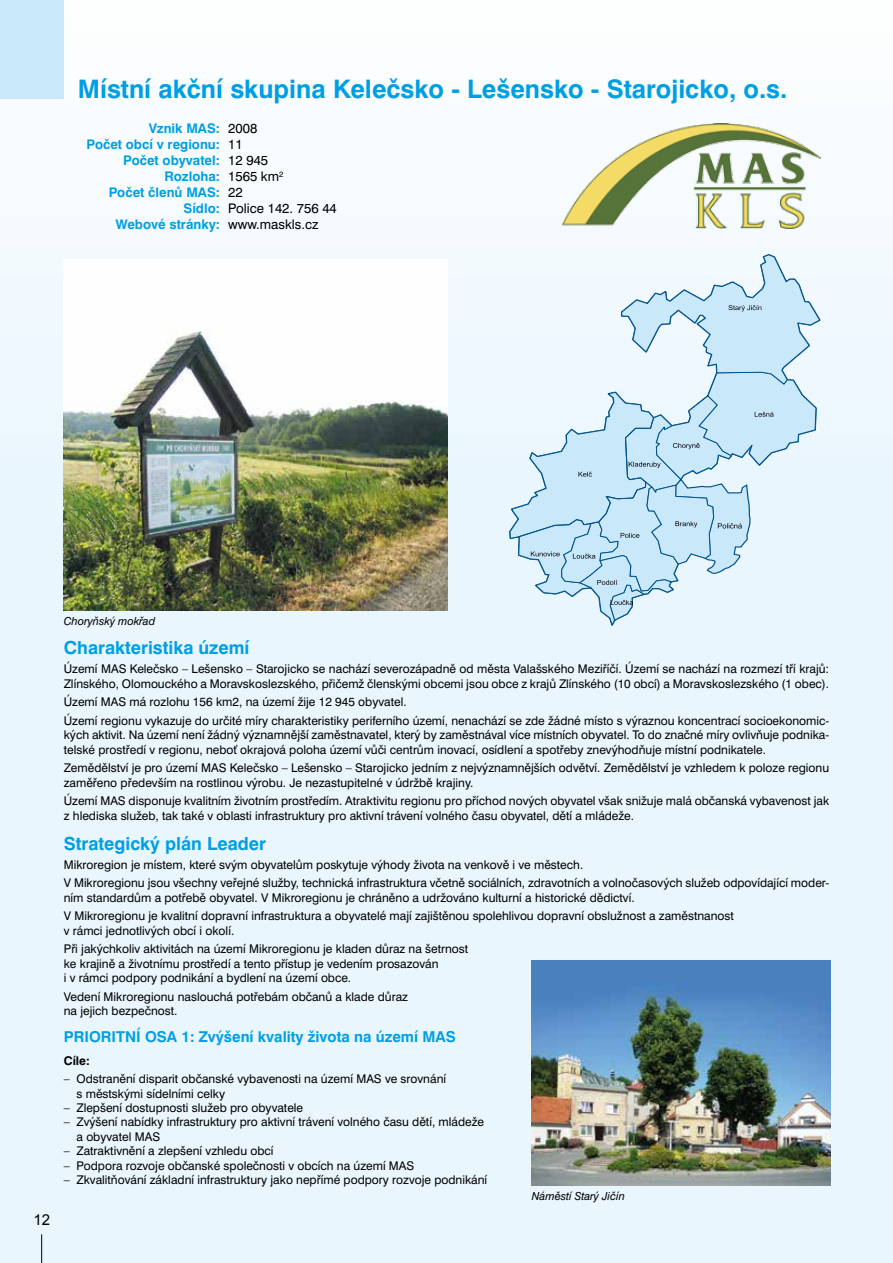
<style>
.page{position:relative;width:893px;height:1263px;background:#e9f6fe}
.page>*{position:absolute;margin:0;border:0;box-sizing:border-box;transform-origin:0 0}
.t1{font:700 25.5px "Swiss 721 AT";color:#009fe3}
.t2{font:700 18px "Swiss 721 AT";color:#009fe3}
.t3{font:700 15px "Swiss 721 AT";color:#009fe3}
.t4{font:15px "Arial";color:#000}
.t5{font:700 13.2px/15.9px "Swiss 721 AT";color:#009fe3}
.t6{font:13.2px "Swiss 721 AT";color:#000}
.t7{font:12px/14.4px "Swiss 721 AT";color:#000}
.t8{font:700 12px "Swiss 721 AT";color:#000}
.t9{font:italic 11.1px "Swiss 721 AT";color:#000}
.s1{font-weight:400;color:#000}
.s2{font-weight:700;color:#009fe3}
</style>
<div class="page">
<div style="left:0;top:0;width:893px;height:502px;background:#f8fcfe"></div>
<img style="left:64px;top:331px;width:383px;height:279px">
<img style="left:563px;top:123px;width:258px;height:105px">
<svg style="left:509px;top:254px;width:311px;height:372px"></svg>
<img style="left:531px;top:960px;width:299px;height:225px">
<div style="left:0;top:0;width:64px;height:99px;background:#c9e9fb"></div>
<svg style="left:41px;top:1234px;width:1px;height:29px"></svg>
<h1 class="t1" style="left:78px;top:73px;width:711px">Místní akční skupina Kelečsko - Lešensko - Starojicko, o.s.</h1>
<p class="t5" style="left:86px;top:120px;width:172px;text-indent:62px">Vznik MAS: <span class="s1">2008<br></span>Počet obcí v regionu: <span class="s1">11</span></p>
<p class="t5" style="left:123px;top:152px;width:147px">Počet obyvatel: <span class="s1">12 945</span></p>
<p class="t5" style="left:164px;top:168px;width:120px">Rozloha: <span class="s1">1565 km</span><sup>2</sup></p>
<p class="t5" style="left:109px;top:184px;width:136px">Počet členů MAS: <span class="s1">22</span></p>
<p class="t6" style="left:184px;top:200px;width:155px"><span class="s2">Sídlo:</span> Police 142. 756 44</p>
<p class="t5" style="left:115px;top:216px;width:205px">Webové stránky: <span class="s1">www.maskls.cz</span></p>
<p class="t4" style="left:33px;top:1210px;width:18px">12</p>
<p class="t9" style="left:64px;top:614px;width:93px">Choryňský mokřad</p>
<h2 class="t2" style="left:64px;top:637px;width:187px">Charakteristika území</h2>
<p class="t7" style="left:64px;top:661px;width:767px">Území MAS Kelečsko – Lešensko – Starojicko se nachází severozápadně od města Valašského Meziříčí. Území se nachází na rozmezí tří krajů:<br>Zlínského, Olomouckého a Moravskoslezského, přičemž členskými obcemi jsou obce z krajů Zlínského (10 obcí) a Moravskoslezského (1 obec).</p>
<p class="t7" style="left:64px;top:692px;width:767px;line-height:18.6px">Území MAS má rozlohu 156 km2, na území žije 12 945 obyvatel.<br>Území regionu vykazuje do určité míry charakteristiky periferního území, nenachází se zde žádné místo s výraznou koncentrací socioekonomic-</p>
<p class="t7" style="left:64px;top:728px;width:767px">kých aktivit. Na území není žádný významnější zaměstnavatel, který by zaměstnával více místních obyvatel. To do značné míry ovlivňuje podnika&shy;telské prostředí v regionu, neboť okrajová poloha území vůči centrům inovací, osídlení a spotřeby znevýhodňuje místní podnikatele.</p>
<p class="t7" style="left:64px;top:761px;width:767px">Zemědělství je pro území MAS Kelečsko – Lešensko – Starojicko jedním z nejvýznamnějších odvětví. Zemědělství je vzhledem k poloze regionu zaměřeno především na rostlinou výrobu. Je nezastupitelné v údržbě krajiny.</p>
<p class="t7" style="left:64px;top:794px;width:767px">Území MAS disponuje kvalitním životním prostředím. Atraktivitu regionu pro příchod nových obyvatel však snižuje malá občanská vybavenost jak z hlediska služeb, tak také v oblasti infrastruktury pro aktivní trávení volného času obyvatel, dětí a mládeže.</p>
<h2 class="t2" style="left:64px;top:832px;width:204px">Strategický plán Leader</h2>
<p class="t7" style="left:64px;top:855px;width:767px;line-height:18.6px">Mikroregion je místem, které svým obyvatelům poskytuje výhody života na venkově i ve městech.<br>V Mikroregionu jsou všechny veřejné služby, technická infrastruktura včetně sociálních, zdravotních a volnočasových služeb odpovídající moder-</p>
<p class="t7" style="left:64px;top:888px;width:672px;line-height:18.6px">ním standardům a potřebě obyvatel. V Mikroregionu je chráněno a udržováno kulturní a historické dědictví.<br>V Mikroregionu je kvalitní dopravní infrastruktura a obyvatelé mají zajištěnou spolehlivou dopravní obslužnost a zaměstnanost</p>
<p class="t7" style="left:64px;top:921px;width:406px;line-height:18.6px">v rámci jednotlivých obcí i okolí.<br>Při jakýchkoliv aktivitách na území Mikroregionu je kladen důraz na šetrnost</p>
<p class="t7" style="left:64px;top:956px;width:376px">ke krajině a životnímu prostředí a tento přístup je vedením prosazován i v rámci podpory podnikání a bydlení na území obce.</p>
<p class="t7" style="left:64px;top:989px;width:346px">Vedení Mikroregionu naslouchá potřebám občanů a klade důraz na jejich bezpečnost.</p>
<p class="t3" style="left:64px;top:1027px;width:393px">PRIORITNÍ OSA 1: Zvýšení kvality života na území MAS</p>
<p class="t8" style="left:64px;top:1053px;width:28px">Cíle:</p>
<p class="t7" style="left:77px;top:1072px;width:371px;text-indent:-13px">– Odstranění disparit občanské vybavenosti na území MAS ve srovnání s městskými sídelními celky</p>
<p class="t7" style="left:64px;top:1100px;width:241px">– Zlepšení dostupnosti služeb pro obyvatele</p>
<p class="t7" style="left:77px;top:1115px;width:409px;text-indent:-13px">– Zvýšení nabídky infrastruktury pro aktivní trávení volného času dětí, mládeže a obyvatel MAS</p>
<p class="t7" style="left:64px;top:1144px;width:211px">– Zatraktivnění a zlepšení vzhledu obcí</p>
<p class="t7" style="left:64px;top:1158px;width:352px">– Podpora rozvoje občanské společnosti v obcích na území MAS</p>
<p class="t7" style="left:64px;top:1172px;width:425px">– Zkvalitňování základní infrastruktury jako nepřímé podpory rozvoje podnikání</p>
<p class="t9" style="left:532px;top:1189px;width:95px">Náměstí Starý Jičín</p>
</div>
